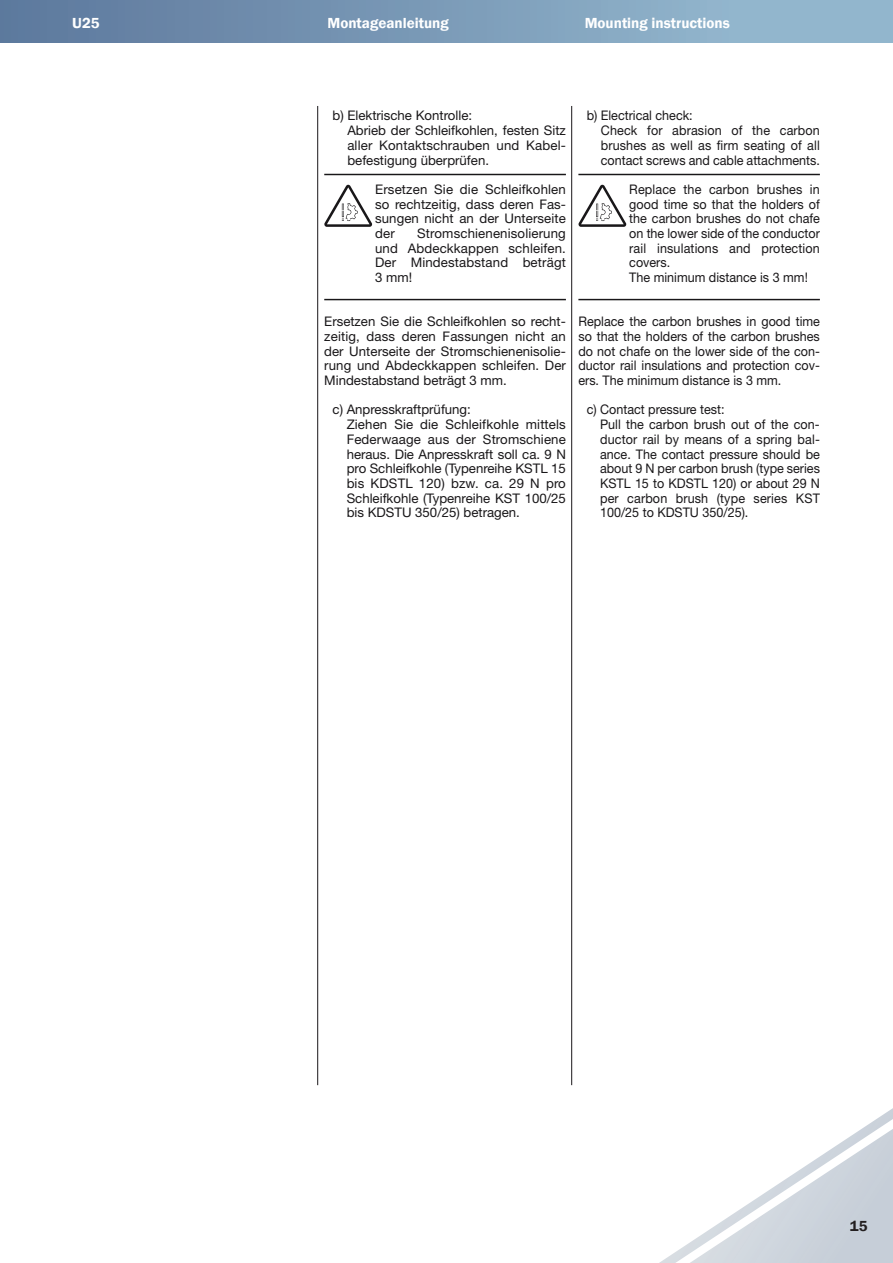
<style>
.page{position:relative;width:893px;height:1263px;background:#fff}
.page>*{position:absolute;margin:0;border:0;box-sizing:border-box;transform-origin:0 0}
.t1{font:600 15px "Franklin Gothic";color:#fff}
.t2{font:600 15px "Franklin Gothic";color:#231f20}
.t3{font:13.2px/14.7px "Helvetica Neue LT";color:#191719;scale:.95 1}
.t4{font:13.2px/14.7px "Helvetica Neue LT";color:#191719;text-align:justify}
</style>
<div class="page">
<div style="left:0;top:0;width:893px;height:43px;background:linear-gradient(to right,#5d789d,#9abed4)"></div>
<svg style="left:659px;top:1108px;width:234px;height:155px"></svg>
<hr style="left:578px;top:174px;width:242px;height:1px;background:#191719">
<hr style="left:578px;top:299px;width:242px;height:1px;background:#191719">
<hr style="left:324px;top:174px;width:242px;height:1px;background:#191719">
<hr style="left:324px;top:299px;width:242px;height:1px;background:#191719">
<hr style="left:317px;top:106px;width:1px;height:979px;background:#191719">
<hr style="left:571px;top:106px;width:1px;height:979px;background:#191719">
<p class="t1" style="left:72px;top:14px;width:29px">U25</p>
<p class="t1" style="left:327px;top:14px;width:123px">Montageanleitung</p>
<p class="t1" style="left:585px;top:14px;width:147px">Mounting instructions</p>
<p class="t4" style="left:347px;top:108px;width:220px;text-align:left;text-indent:-15px">b) Elektrische Kontrolle:<br>Abrieb der Schleifkohlen, festen Sitz aller Kontaktschrauben und Kabel&shy;befestigung überprüfen.</p>
<p class="t4" style="left:375px;top:182px;width:192px">Ersetzen Sie die Schleifkohlen so rechtzeitig, dass deren Fas&shy;sungen nicht an der Unterseite der</p>
<p class="t4" style="left:375px;top:226px;width:192px;text-indent:42px">Stromschienenisolierung und Abdeckkappen schleifen.<br>Der Mindestabstand beträgt 3 mm!</p>
<p class="t4" style="left:324px;top:314px;width:243px">Ersetzen Sie die Schleifkohlen so recht&shy;zeitig, dass deren Fassungen nicht an der Unterseite der Stromschienenisolie&shy;rung und Abdeckkappen schleifen. Der Mindestabstand beträgt 3 mm.</p>
<p class="t4" style="left:347px;top:402px;width:221px;text-align:left;text-indent:-14px">c) Anpresskraftprüfung:<br>Ziehen Sie die Schleifkohle mittels Federwaage aus der Stromschiene heraus. Die Anpresskraft soll ca. 9 N pro Schleifkohle (Typenreihe KSTL 15 bis KDSTL 120) bzw. ca. 29 N pro Schleifkohle (Typenreihe KST 100/25 bis KDSTU 350/25) betragen.</p>
<p class="t3" style="left:601px;top:108px;width:232px;text-indent:-14px">b) Electrical check:<br>Check for abrasion of the carbon brushes as well as firm seating of all contact screws and cable attachments.</p>
<p class="t3" style="left:629px;top:182px;width:202px">Replace the carbon brushes in good time so that the holders of the carbon brushes do not chafe on the lower side of the conductor rail insulations and protection covers.<br>The minimum distance is 3 mm!</p>
<p class="t3" style="left:578px;top:314px;width:256px;text-align:justify">Replace the carbon brushes in good time so that the holders of the carbon brushes do not chafe on the lower side of the con&shy;ductor rail insulations and protection cov&shy;ers. The minimum distance is 3 mm.</p>
<p class="t3" style="left:600px;top:402px;width:233px;text-indent:-13px">c) Contact pressure test:<br>Pull the carbon brush out of the con&shy;ductor rail by means of a spring bal&shy;ance. The contact pressure should be about 9 N per carbon brush (type series<br>KSTL 15 to KDSTL 120) or about 29 N per carbon brush (type series KST<br>100/25 to KDSTU 350/25).</p>
<p class="t2" style="left:850px;top:1217px;width:19px">15</p>
</div>
